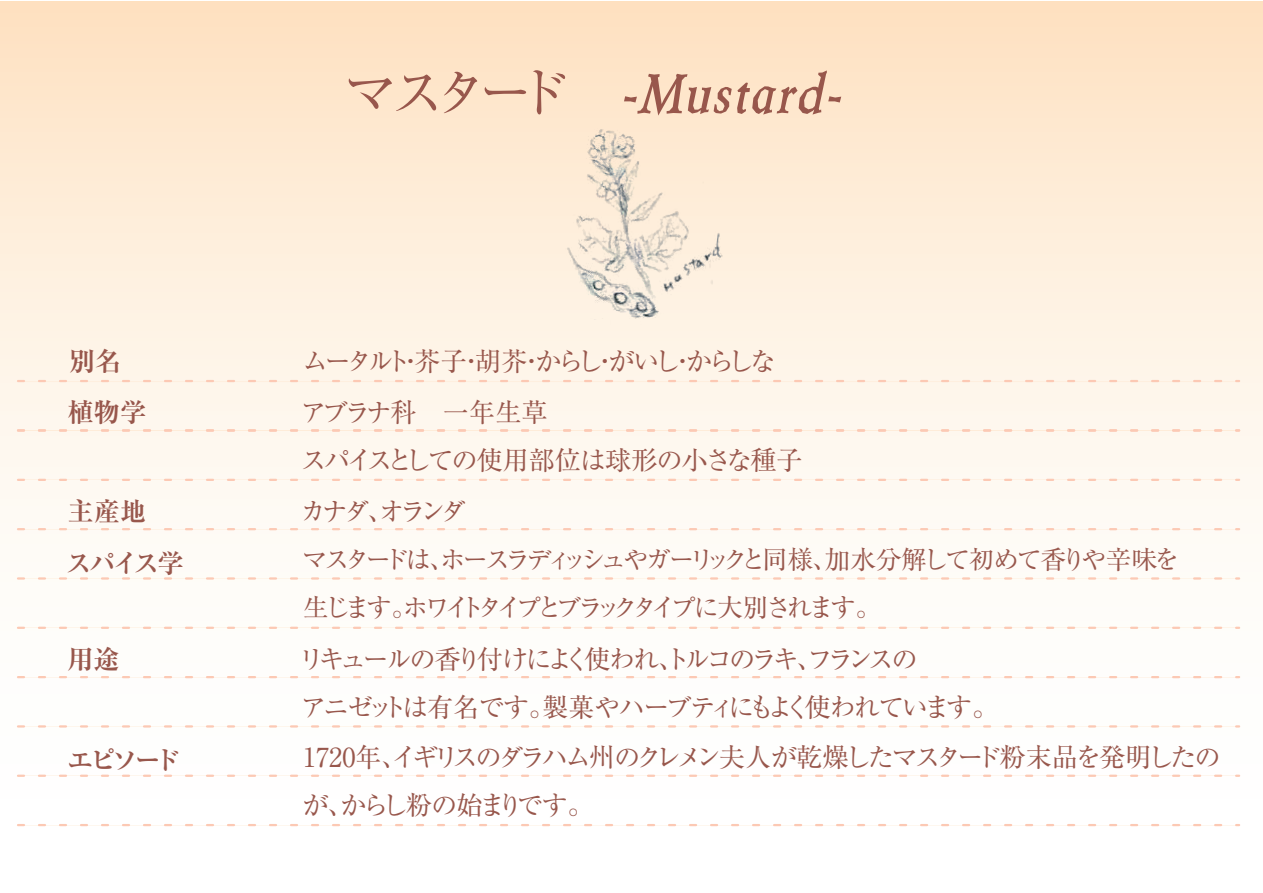
<style>
.page{position:relative;width:1263px;height:893px;background:#fff}
.page>*{position:absolute;margin:0;border:0;box-sizing:border-box;transform-origin:0 0}
.t1{font:italic 700 54px "Berylium";letter-spacing:.05em;color:#98574c}
.t2{font:26.25px/48.6px "Ryumin Pro";letter-spacing:-.13em;color:#98574c}
.t3{font:26.25px/48px "Ryumin Pro";letter-spacing:-.065em;color:#98574c}
.t4{font:26.25px "Ryumin Pro";letter-spacing:-.155em;color:#98574c}
.t5{font:700 26.25px/51.8px "Ryumin Pro";letter-spacing:-.095em;color:#98574c}
.t6{font:25.5px/48px "Ryumin Pro";letter-spacing:-.16em;color:#98574c}
.s1{font-family:"Ryumin Pro";font-weight:400;font-style:normal}
</style>
<div class="page">
<div style="left:0;top:2px;width:1263px;height:891px;background:linear-gradient(to bottom,#fee6ca,#feffff)"></div>
<svg style="left:18px;top:479px;width:1221px;height:2px"></svg>
<svg style="left:18px;top:528px;width:1221px;height:2px"></svg>
<svg style="left:18px;top:577px;width:1221px;height:3px"></svg>
<svg style="left:18px;top:627px;width:1221px;height:2px"></svg>
<svg style="left:18px;top:676px;width:1221px;height:2px"></svg>
<svg style="left:18px;top:725px;width:1221px;height:2px"></svg>
<svg style="left:18px;top:775px;width:1221px;height:2px"></svg>
<svg style="left:18px;top:824px;width:1221px;height:2px"></svg>
<svg style="left:18px;top:380px;width:1221px;height:2px;background:#fde2d2"></svg>
<svg style="left:18px;top:429px;width:1221px;height:3px;background:#fde5d6"></svg>
<img style="left:562px;top:120px;width:166px;height:204px">
<h1 class="t1" style="left:344px;top:61px;width:499px"><span class="s1">マスタード</span> -Mustard-</h1>
<p class="t5" style="left:69px;top:334px;width:54px">別名</p>
<p class="t4" style="left:302px;top:341px;width:475px">ムータルト・芥子・胡芥・からし・がいし・からしな</p>
<p class="t5" style="left:68px;top:385px;width:80px">植物学</p>
<p class="t5" style="left:66px;top:484px;width:119px">主産地<br>スパイス学</p>
<p class="t5" style="left:67px;top:632px;width:54px">用途</p>
<p class="t5" style="left:67px;top:733px;width:115px">エピソード</p>
<p class="t3" style="left:301px;top:386px;width:504px">アブラナ科　一年生草<br>スパイスとしての使用部位は球形の小さな種子</p>
<p class="t2" style="left:300px;top:485px;width:168px">カナダ、オランダ</p>
<p class="t6" style="left:302px;top:534px;width:879px">マスタードは、ホースラディッシュやガーリックと同様、加水分解して初めて香りや辛味を生じます。ホワイトタイプとブラックタイプに大別されます。</p>
<p class="t2" style="left:299px;top:633px;width:923px">リキュールの香り付けによく使われ、トルコのラキ、フランスの<br>アニゼットは有名です。製菓やハーブティにもよく使われています。<br>1720年、イギリスのダラハム州のクレメン夫人が乾燥したマスタード粉末品を発明したのが、からし粉の始まりです。</p>
</div>
